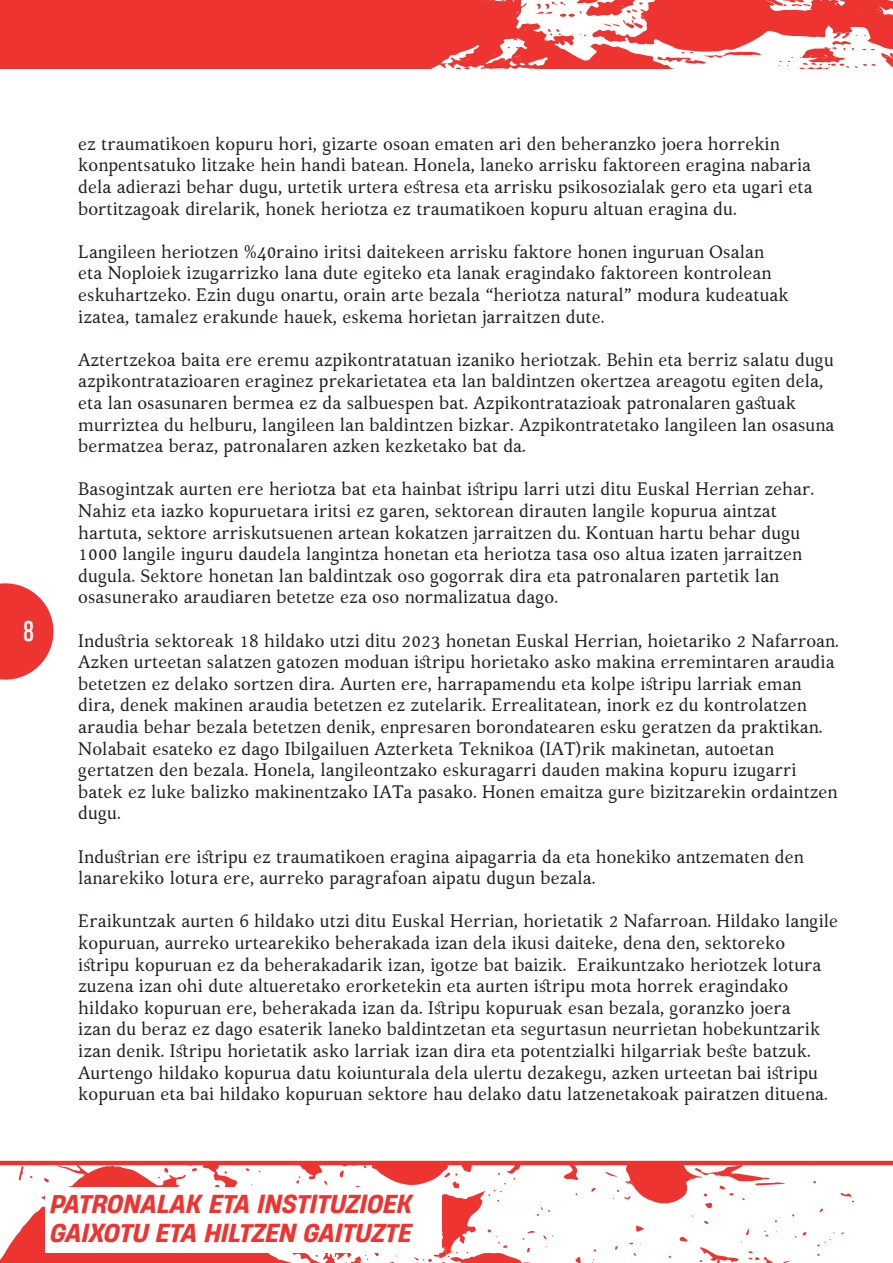
<style>
.page{position:relative;width:893px;height:1263px;background:#fff}
.page>*{position:absolute;margin:0;border:0;box-sizing:border-box;transform-origin:0 0}
.t1{font:27px "Heading Pro";color:#fff}
.t2{font:italic 500 24.45px/29.4px "Heading Now Trial 65";color:#ee3430}
.t3{font:18px/21.6px "Kelvinch";color:#231f20}
</style>
<div class="page">
<svg style="left:0;top:1165px;width:275px;height:98px;fill:#ee3430"></svg>
<svg style="left:19px;top:1166px;width:5px;height:14px"></svg>
<svg style="left:246px;top:1168px;width:4px;height:3px"></svg>
<svg style="left:41px;top:1192px;width:4px;height:7px"></svg>
<svg style="left:30px;top:1165px;width:59px;height:17px"></svg>
<svg style="left:840px;top:1193px;width:14px;height:9px"></svg>
<svg style="left:158px;top:1165px;width:45px;height:14px"></svg>
<svg style="left:817px;top:1239px;width:14px;height:7px"></svg>
<svg style="left:246px;top:1184px;width:21px;height:3px"></svg>
<svg style="left:275px;top:1165px;width:522px;height:98px"></svg>
<div style="left:45px;top:1187px;width:397px;height:65px;background:#fff"></div>
<hr style="left:0;top:1161px;width:893px;height:4px;background:#ee3430">
<svg style="left:0;top:583px;width:53px;height:97px"></svg>
<div style="left:0;top:0;width:439px;height:68px;background:#ee3430"></div>
<svg style="left:439px;top:0;width:454px;height:68px"></svg>
<h1 class="t1" style="left:23px;top:615px;width:12px">8</h1>
<p class="t3" style="left:78px;top:133px;width:736px">ez traumatikoen kopuru hori, gizarte osoan ematen ari den beheranzko joera horrekin konpentsatuko litzake hein handi batean. Honela, laneko arrisku faktoreen eragina nabaria dela adierazi behar dugu, urtetik urtera estresa eta arrisku psikosozialak gero eta ugari eta bortitzagoak direlarik, honek heriotza ez traumatikoen kopuru altuan eragina du.</p>
<p class="t3" style="left:78px;top:241px;width:712px">Langileen heriotzen %40raino iritsi daitekeen arrisku faktore honen inguruan Osalan eta Noploiek izugarrizko lana dute egiteko eta lanak eragindako faktoreen kontrolean eskuhartzeko. Ezin dugu onartu, orain arte bezala “heriotza natural” modura kudeatuak izatea, tamalez erakunde hauek, eskema horietan jarraitzen dute.</p>
<p class="t3" style="left:78px;top:349px;width:758px">Aztertzekoa baita ere eremu azpikontratatuan izaniko heriotzak. Behin eta berriz salatu dugu azpikontratazioaren eraginez prekarietatea eta lan baldintzen okertzea areagotu egiten dela, eta lan osasunaren bermea ez da salbuespen bat. Azpikontratazioak patronalaren gastuak murriztea du helburu, langileen lan baldintzen bizkar. Azpikontratetako langileen lan osasuna bermatzea beraz, patronalaren azken kezketako bat da.</p>
<p class="t3" style="left:78px;top:478px;width:737px">Basogintzak aurten ere heriotza bat eta hainbat istripu larri utzi ditu Euskal Herrian zehar.<br>Nahiz eta iazko kopuruetara iritsi ez garen, sektorean dirauten langile kopurua aintzat hartuta, sektore arriskutsuenen artean kokatzen jarraitzen du. Kontuan hartu behar dugu 1000 langile inguru daudela langintza honetan eta heriotza tasa oso altua izaten jarraitzen dugula. Sektore honetan lan baldintzak oso gogorrak dira eta patronalaren partetik lan osasunerako araudiaren betetze eza oso normalizatua dago.</p>
<p class="t3" style="left:78px;top:629px;width:762px">Industria sektoreak 18 hildako utzi ditu 2023 honetan Euskal Herrian, hoietariko 2 Nafarroan.<br>Azken urteetan salatzen gatozen moduan istripu horietako asko makina erremintaren araudia betetzen ez delako sortzen dira. Aurten ere, harrapamendu eta kolpe istripu larriak eman dira, denek makinen araudia betetzen ez zutelarik. Errealitatean, inork ez du kontrolatzen araudia behar bezala betetzen denik, enpresaren borondatearen esku geratzen da praktikan.<br>Nolabait esateko ez dago Ibilgailuen Azterketa Teknikoa (IAT)rik makinetan, autoetan gertatzen den bezala. Honela, langileontzako eskuragarri dauden makina kopuru izugarri batek ez luke balizko makinentzako IATa pasako. Honen emaitza gure bizitzarekin ordaintzen dugu.</p>
<p class="t3" style="left:78px;top:845px;width:727px">Industrian ere istripu ez traumatikoen eragina aipagarria da eta honekiko antzematen den lanarekiko lotura ere, aurreko paragrafoan aipatu dugun bezala.</p>
<p class="t3" style="left:78px;top:910px;width:762px">Eraikuntzak aurten 6 hildako utzi ditu Euskal Herrian, horietatik 2 Nafarroan. Hildako langile kopuruan, aurreko urtearekiko beherakada izan dela ikusi daiteke, dena den, sektoreko istripu kopuruan ez da beherakadarik izan, igotze bat baizik. Eraikuntzako heriotzek lotura zuzena izan ohi dute altueretako erorketekin eta aurten istripu mota horrek eragindako hildako kopuruan ere, beherakada izan da. Istripu kopuruak esan bezala, goranzko joera<br>izan du beraz ez dago esaterik laneko baldintzetan eta segurtasun neurrietan hobekuntzarik izan denik. Istripu horietatik asko larriak izan dira eta potentzialki hilgarriak beste batzuk.<br>Aurtengo hildako kopurua datu koiunturala dela ulertu dezakegu, azken urteetan bai istripu kopuruan eta bai hildako kopuruan sektore hau delako datu latzenetakoak pairatzen dituena.</p>
<h2 class="t2" style="left:50px;top:1188px;width:364px">PATRONALAK ETA INSTITUZIOEK<br>GAIXOTU ETA HILTZEN GAITUZTE</h2>
</div>
